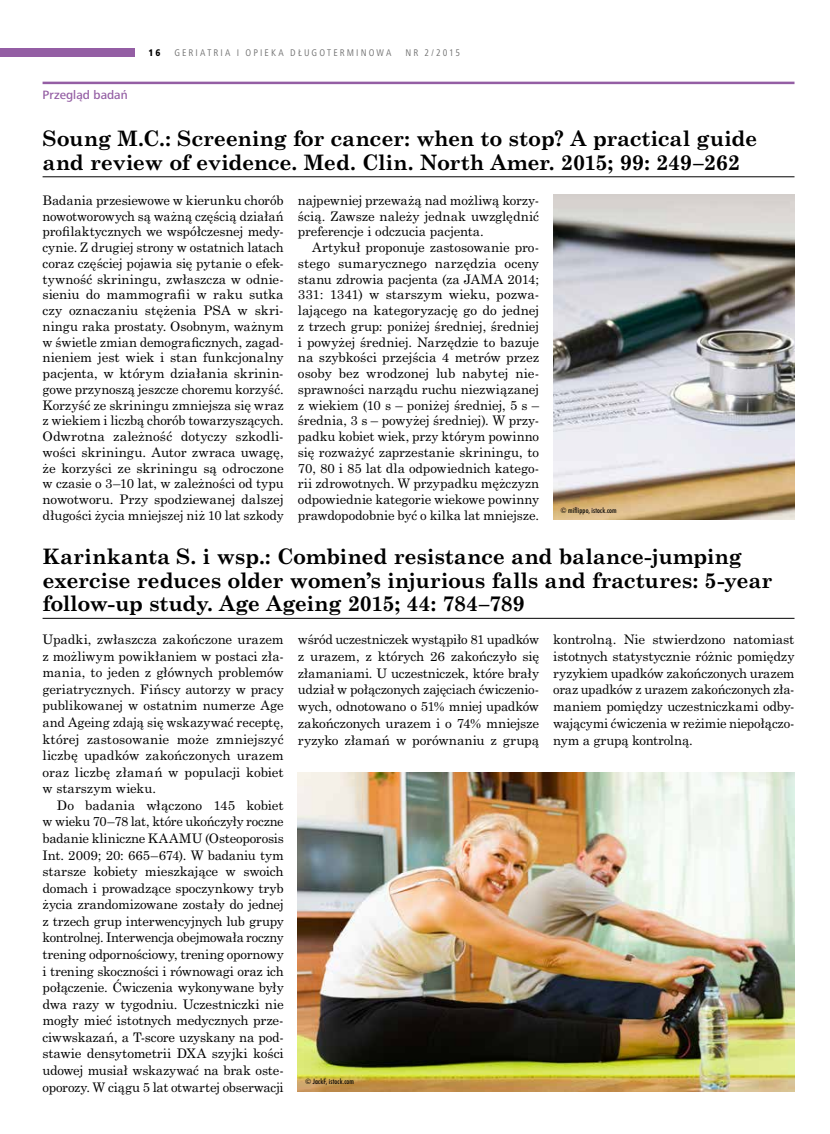
<style>
.page{position:relative;width:830px;height:1134px;background:#fff}
.page>*{position:absolute;margin:0;border:0;box-sizing:border-box;transform-origin:0 0}
.t1{font:700 21.25px/23.4px "Century Schoolbook Pro Greek MP";letter-spacing:-.01em;color:#000}
.t2{font:13.12px/15.8px "Century Schoolbook Pro Greek MP";letter-spacing:-.01em;color:#000;text-align:justify}
.t3{font:500 12.5px "Frutiger Next LTW1 G";letter-spacing:.005em;color:#945ea4}
.t4{font:condensed 10px "Frutiger Next LTW1 G";letter-spacing:.21em;color:#6e6e6e}
.t5{font:800 condensed 10px "Frutiger Next LTW1 G";color:#000}
.t6{font:500 condensed 7.5px "Futurum Ibis EE";letter-spacing:.02em;color:#000}
</style>
<div class="page">
<div style="left:0;top:48px;width:135px;height:9px;background:#945ea4"></div>
<hr style="left:43px;top:82px;width:751px;height:2px;background:#945ea4">
<hr style="left:43px;top:177px;width:751px;height:1px;background:#000">
<hr style="left:43px;top:618px;width:751px;height:1px;background:#000">
<img style="left:298px;top:772px;width:496px;height:319px">
<img style="left:553px;top:195px;width:241px;height:325px">
<p class="t5" style="left:148px;top:47px;width:13px">16</p>
<p class="t4" style="left:174px;top:45px;width:218px">GERIATRIA I OPIEKA DŁUGOTERMINOWA</p>
<p class="t4" style="left:405px;top:45px;width:56px">NR 2/2015</p>
<p class="t3" style="left:43px;top:87px;width:87px">Przegląd badań</p>
<h1 class="t1" style="left:43px;top:127px;width:715px">Soung M.C.: Screening for cancer: when to stop? A practical guide and review of evidence. Med. Clin. North Amer. 2015; 99: 249–262</h1>
<p class="t2" style="left:43px;top:192px;width:242px">Badania przesiewowe w kierunku chorób nowotworowych są ważną częścią działań profilaktycznych we współczesnej medy‑ cynie. Z drugiej strony w ostatnich latach coraz częściej pojawia się pytanie o efek‑ tywność skriningu, zwłaszcza w odnie‑ sieniu do mammografii w raku sutka czy oznaczaniu stężenia PSA w skri‑ ningu raka prostaty. Osobnym, ważnym w świetle zmian demograficznych, zagad‑ nieniem jest wiek i stan funkcjonalny pacjenta, w którym działania skrinin‑ gowe przynoszą jeszcze choremu korzyść.<br>Korzyść ze skriningu zmniejsza się wraz z wiekiem i liczbą chorób towarzyszących.<br>Odwrotna zależność dotyczy szkodli‑ wości skriningu. Autor zwraca uwagę, że korzyści ze skriningu są odroczone w czasie o 3–10 lat, w zależności od typu nowotworu. Przy spodziewanej dalszej długości życia mniejszej niż 10 lat szkody</p>
<p class="t2" style="left:298px;top:192px;width:242px">najpewniej przeważą nad możliwą korzy‑ ścią. Zawsze należy jednak uwzględnić preferencje i odczucia pacjenta.</p>
<p class="t2" style="left:298px;top:239px;width:242px;text-indent:14px">Artykuł proponuje zastosowanie pro‑ stego sumarycznego narzędzia oceny stanu zdrowia pacjenta (za JAMA 2014; 331: 1341) w starszym wieku, pozwa‑ lającego na kategoryzację go do jednej z trzech grup: poniżej średniej, średniej i powyżej średniej. Narzędzie to bazuje na szybkości przejścia 4 metrów przez osoby bez wrodzonej lub nabytej nie‑ sprawności narządu ruchu niezwiązanej z wiekiem (10 s – poniżej średniej, 5 s – średnia, 3 s – powyżej średniej). W przy‑ padku kobiet wiek, przy którym powinno się rozważyć zaprzestanie skriningu, to 70, 80 i 85 lat dla odpowiednich katego‑ rii zdrowotnych. W przypadku mężczyzn odpowiednie kategorie wiekowe powinny prawdopodobnie być o kilka lat mniejsze.</p>
<p class="t6" style="left:560px;top:505px;width:58px">© miflippo, istock.com</p>
<h1 class="t1" style="left:43px;top:545px;width:731px">Karinkanta S. i wsp.: Combined resistance and balance‑jumping exercise reduces older women’s injurious falls and fractures: 5‑year follow‑up study. Age Ageing 2015; 44: 784–789</h1>
<p class="t2" style="left:43px;top:631px;width:242px;line-height:16.6px">Upadki, zwłaszcza zakończone urazem z możliwym powikłaniem w postaci zła‑ mania, to jeden z głównych problemów geriatrycznych. Fińscy autorzy w pracy publikowanej w ostatnim numerze Age and Ageing zdają się wskazywać receptę, której zastosowanie może zmniejszyć liczbę upadków zakończonych urazem oraz liczbę złamań w populacji kobiet w starszym wieku.</p>
<p class="t2" style="left:43px;top:796px;width:242px;line-height:16.6px;text-indent:14px">Do badania włączono 145 kobiet w wieku 70–78 lat, które ukończyły roczne badanie kliniczne KAAMU (Osteoporosis Int. 2009; 20: 665–674). W badaniu tym starsze kobiety mieszkające w swoich domach i prowadzące spoczynkowy tryb życia zrandomizowane zostały do jednej z trzech grup interwencyjnych lub grupy kontrolnej. Interwencja obejmowała roczny trening odpornościowy, trening opornowy i trening skoczności i równowagi oraz ich połączenie. Ćwiczenia wykonywane były dwa razy w tygodniu. Uczestniczki nie mogły mieć istotnych medycznych prze‑ ciwwskazań, a T‑score uzyskany na pod‑ stawie densytometrii DXA szyjki kości udowej musiał wskazywać na brak oste‑ oporozy. W ciągu 5 lat otwartej obserwacji</p>
<p class="t2" style="left:298px;top:631px;width:242px;line-height:16.8px">wśród uczestniczek wystąpiło 81 upadków z urazem, z których 26 zakończyło się złamaniami. U uczestniczek, które brały udział w połączonych zajęciach ćwiczenio‑ wych, odnotowano o 51% mniej upadków zakończonych urazem i o 74% mniejsze ryzyko złamań w porównaniu z grupą</p>
<p class="t2" style="left:553px;top:631px;width:242px;line-height:16.8px">kontrolną. Nie stwierdzono natomiast istotnych statystycznie różnic pomiędzy ryzykiem upadków zakończonych urazem oraz upadków z urazem zakończonych zła‑ maniem pomiędzy uczestniczkami odby‑ wającymi ćwiczenia w reżimie niepołączo‑ nym a grupą kontrolną.</p>
<p class="t6" style="left:305px;top:1077px;width:50px">© JackF, istock.com</p>
</div>
